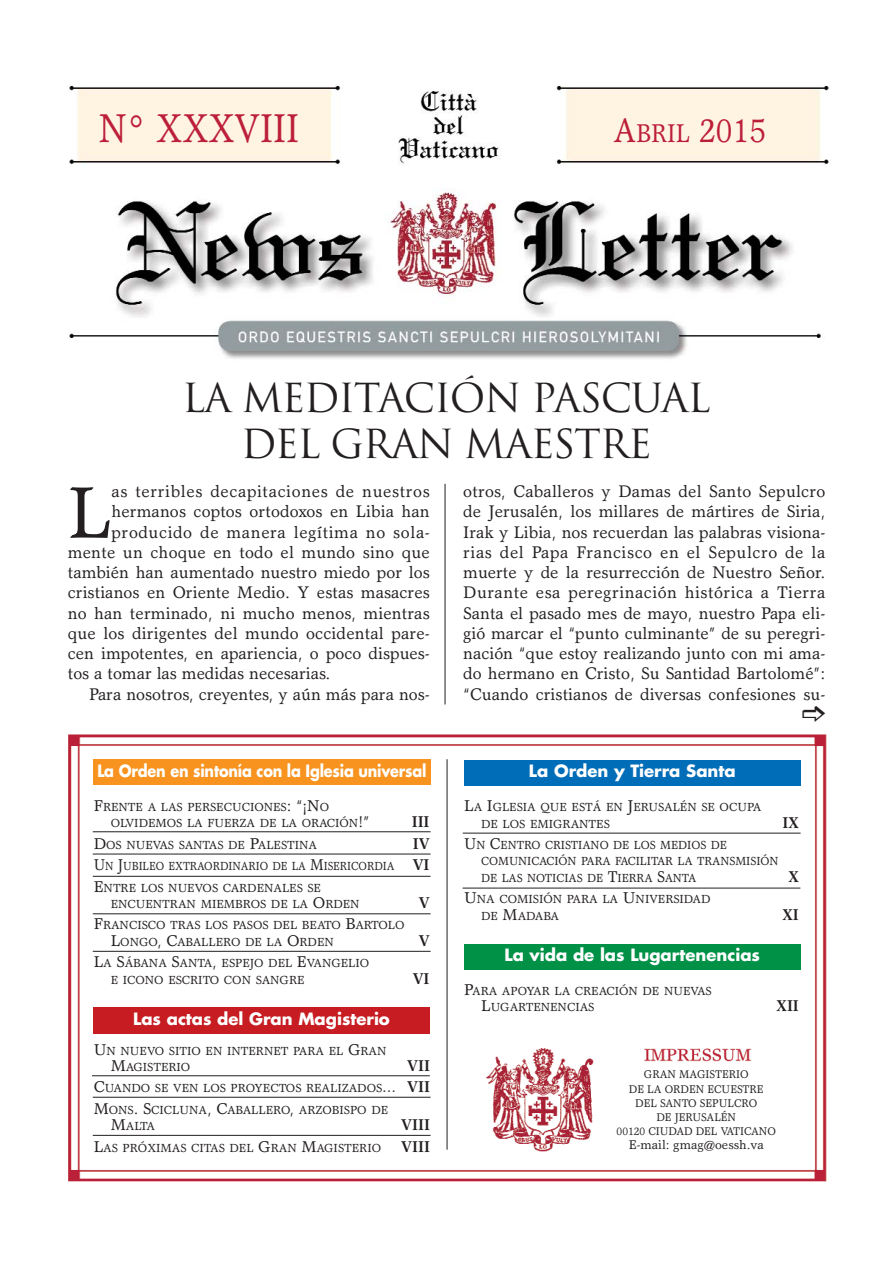
<style>
.page{position:relative;width:893px;height:1263px;background:#fff}
.page>*{position:absolute;margin:0;border:0;box-sizing:border-box;transform-origin:0 0}
.t1{font:73.2px "Garth Graphic";color:#231f20}
.t2{font:40.5px "Garth Graphic";color:#bc1f39;scale:.87 1}
.t3{font:39px/46.5px "Trajan";letter-spacing:-.035em;color:#231f20;text-align:center}
.t4{font:34.5px "Garth Graphic";color:#bc1f39;scale:.9 1}
.t5{font:16.95px/20.2px "Garth Graphic";letter-spacing:.005em;color:#231f20;text-align:justify}
.t6{font:16.95px "Garth Graphic";letter-spacing:.035em;color:#231f20}
.t7{font:700 16.5px "Futura";color:#fff}
.t8{font:700 16.5px "Futura";color:#fff;scale:.88 1}
.t9{font:700 15.75px "Garth Graphic";color:#231f20;scale:.89 1}
.t10{font:12.75px "Garth Graphic";color:#231f20}
.t11{font:11.85px/16.4px "Garth Graphic";color:#231f20}
.t12{font:11.85px/16.4px "Garth Graphic";color:#231f20;scale:.96 1}
.t13{font:11.85px/21.5px "Garth Graphic";color:#231f20;scale:.9 1}
.t14{font:11.25px/14.1px "Garth Graphic";color:#231f20;text-align:center;scale:.95 1}
.s1{font-size:25.8px}
.s2{font-size:15.75px}
.s3{font-weight:700;font-size:15.75px}
</style>
<div class="page">
<img style="left:69px;top:85px;width:760px;height:274px">
<img style="left:68px;top:734px;width:759px;height:448px">
<div style="left:93px;top:759px;width:338px;height:26px;background:#f7931e"></div>
<div style="left:464px;top:760px;width:337px;height:25px;background:#006db8"></div>
<div style="left:464px;top:944px;width:337px;height:25px;background:#009147"></div>
<div style="left:93px;top:1007px;width:337px;height:26px;background:#c61c22"></div>
<hr style="left:447px;top:759px;width:1px;height:391px;background:#231f20">
<hr style="left:463px;top:833px;width:338px;height:1px;background:#231f20">
<hr style="left:463px;top:888px;width:337px;height:1px;background:#231f20">
<hr style="left:93px;top:831px;width:338px;height:1px;background:#231f20">
<hr style="left:93px;top:854px;width:338px;height:1px;background:#231f20">
<hr style="left:93px;top:876px;width:338px;height:1px;background:#231f20">
<hr style="left:93px;top:913px;width:338px;height:1px;background:#231f20">
<hr style="left:93px;top:951px;width:338px;height:1px;background:#231f20">
<hr style="left:93px;top:1097px;width:338px;height:1px;background:#231f20">
<hr style="left:92px;top:1075px;width:338px;height:1px;background:#231f20">
<hr style="left:93px;top:1135px;width:338px;height:1px;background:#231f20">
<img style="left:606px;top:1045px;width:179px;height:20px">
<div style="left:606px;top:1070px;width:180px;height:86px;background:#fff"></div>
<img style="left:485px;top:1044px;width:115px;height:109px">
<hr style="left:445px;top:484px;width:1px;height:220px;background:#231f20">
<h2 class="t2" style="left:99px;top:113px;width:232px">N° XXXVIII</h2>
<h3 class="t4" style="left:614px;top:117px;width:171px">A<span class="s1">BRIL</span> 2015</h3>
<h3 class="t3" style="left:182px;top:375px;width:530px">LA MEDITACIÓN PASCUAL<br>DEL GRAN MAESTRE</h3>
<h1 class="t1" style="left:68px;top:485px;width:45px">L</h1>
<p class="t6" style="left:112px;top:485px;width:320px">as terribles decapitaciones de nuestros</p>
<p class="t5" style="left:112px;top:503px;width:320px">hermanos coptos ortodoxos en Libia han</p>
<p class="t6" style="left:112px;top:525px;width:320px">producido de manera legítima no sola-</p>
<p class="t5" style="left:68px;top:544px;width:363px">mente un choque en todo el mundo sino que</p>
<p class="t5" style="left:68px;top:564px;width:363px">también han aumentado nuestro miedo por los</p>
<p class="t5" style="left:68px;top:584px;width:363px">cristianos en Oriente Medio. Y estas masacres</p>
<p class="t5" style="left:68px;top:604px;width:363px">no han terminado, ni mucho menos, mientras</p>
<p class="t5" style="left:68px;top:625px;width:363px">que los dirigentes del mundo occidental pare-</p>
<p class="t5" style="left:68px;top:645px;width:363px">cen impotentes, en apariencia, o poco dispues-</p>
<p class="t5" style="left:68px;top:665px;width:264px">tos a tomar las medidas necesarias.</p>
<p class="t5" style="left:89px;top:685px;width:342px">Para nosotros, creyentes, y aún más para nos-</p>
<p class="t5" style="left:463px;top:483px;width:363px">otros, Caballeros y Damas del Santo Sepulcro de Jerusalén, los millares de mártires de Siria, Irak y Libia, nos recuerdan las palabras visiona&shy;rias del Papa Francisco en el Sepulcro de la muerte y de la resurrección de Nuestro Señor.<br>Durante esa peregrinación histórica a Tierra Santa el pasado mes de mayo, nuestro Papa eli&shy;gió marcar el “punto culminante” de su peregri&shy;nación “que estoy realizando junto con mi ama&shy;do hermano en Cristo, Su Santidad Bartolomé”: “Cuando cristianos de diversas confesiones su-</p>
<p class="t8" style="left:97px;top:763px;width:376px">La Orden en sintonía con la Iglesia universal</p>
<p class="t7" style="left:529px;top:763px;width:208px">La Orden y Tierra Santa</p>
<p class="t11" style="left:111px;top:800px;width:260px;text-indent:-17px"><span class="s2">F</span>RENTE A LAS PERSECUCIONES<span class="s2">: “¡N</span>O<br>OLVIDEMOS LA FUERZA DE LA ORACIÓN<span class="s2">!”</span></p>
<p class="t9" style="left:412px;top:816px;width:22px">III</p>
<p class="t11" style="left:481px;top:800px;width:282px;text-indent:-17px"><span class="s2">L</span>A <span class="s2">I</span>GLESIA QUE ESTÁ EN <span class="s2">J</span>ERUSALÉN SE OCUPA<br>DE LOS EMIGRANTES</p>
<p class="t9" style="left:783px;top:816px;width:20px">IX</p>
<p class="t11" style="left:94px;top:838px;width:225px"><span class="s2">D</span>OS NUEVAS SANTAS DE <span class="s2">P</span>ALESTINA</p>
<p class="t9" style="left:413px;top:837px;width:20px">IV</p>
<p class="t13" style="left:94px;top:856px;width:375px"><span class="s2">U</span>N <span class="s2">J</span>UBILEO EXTRAORDINARIO DE LA <span class="s2">M</span>ISERICORDIA <span class="s3">VI<br></span><span class="s2">E</span>NTRE LOS NUEVOS CARDENALES SE</p>
<p class="t11" style="left:111px;top:897px;width:251px">ENCUENTRAN MIEMBROS DE LA <span class="s2">O</span>RDEN</p>
<p class="t9" style="left:419px;top:896px;width:14px">V</p>
<p class="t11" style="left:111px;top:918px;width:295px;text-indent:-17px"><span class="s2">F</span>RANCISCO TRAS LOS PASOS DEL BEATO <span class="s2">B</span>ARTOLO<br><span class="s2">L</span>ONGO<span class="s2">, C</span>ABALLERO DE LA <span class="s2">O</span>RDEN</p>
<p class="t9" style="left:419px;top:934px;width:14px">V</p>
<p class="t11" style="left:111px;top:956px;width:260px;text-indent:-17px"><span class="s2">L</span>A <span class="s2">S</span>ÁBANA <span class="s2">S</span>ANTA<span class="s2">,</span> ESPEJO DEL <span class="s2">E</span>VANGELIO<br>E ICONO ESCRITO CON SANGRE</p>
<p class="t7" style="left:133px;top:1011px;width:258px">Las actas del Gran Magisterio</p>
<p class="t9" style="left:413px;top:972px;width:20px">VI</p>
<p class="t11" style="left:111px;top:1043px;width:277px;text-indent:-17px"><span class="s2">U</span>N NUEVO SITIO EN INTERNET PARA EL <span class="s2">G</span>RAN<br><span class="s2">M</span>AGISTERIO</p>
<p class="t9" style="left:407px;top:1059px;width:27px">VII</p>
<p class="t11" style="left:94px;top:1079px;width:338px;line-height:21.5px"><span class="s2">C</span>UANDO SE VEN LOS PROYECTOS REALIZADOS<span class="s2">…</span> <span class="s3">VII<br></span><span class="s2">M</span>ONS<span class="s2">. S</span>CICLUNA<span class="s2">, C</span>ABALLERO<span class="s2">,</span> ARZOBISPO DE</p>
<p class="t11" style="left:111px;top:1119px;width:46px"><span class="s2">M</span>ALTA</p>
<p class="t9" style="left:401px;top:1119px;width:34px">VIII</p>
<p class="t11" style="left:94px;top:1140px;width:289px"><span class="s2">L</span>AS PRÓXIMAS CITAS DEL <span class="s2">G</span>RAN <span class="s2">M</span>AGISTERIO</p>
<p class="t9" style="left:401px;top:1140px;width:34px">VIII</p>
<p class="t12" style="left:481px;top:838px;width:311px;text-indent:-17px"><span class="s2">U</span>N <span class="s2">C</span>ENTRO CRISTIANO DE LOS MEDIOS DE<br>COMUNICACIÓN PARA FACILITAR LA TRANSMISIÓN<br>DE LAS NOTICIAS DE <span class="s2">T</span>IERRA <span class="s2">S</span>ANTA</p>
<p class="t9" style="left:788px;top:870px;width:13px">X</p>
<p class="t11" style="left:481px;top:892px;width:231px;text-indent:-17px"><span class="s2">U</span>NA COMISIÓN PARA LA <span class="s2">U</span>NIVERSIDAD<br>DE <span class="s2">M</span>ADABA</p>
<p class="t7" style="left:504px;top:947px;width:257px">La vida de las Lugartenencias</p>
<p class="t11" style="left:481px;top:984px;width:232px;text-indent:-17px"><span class="s2">P</span>ARA APOYAR LA CREACIÓN DE NUEVAS<br><span class="s2">L</span>UGARTENENCIAS</p>
<p class="t9" style="left:783px;top:908px;width:20px">XI</p>
<p class="t9" style="left:777px;top:1000px;width:27px">XII</p>
<p class="t14" style="left:617px;top:1069px;width:169px">GRAN MAGISTERIO<br>DE LA ORDEN ECUESTRE<br>DEL SANTO SEPULCRO<br>DE JERUSALÉN<br>00120 CIUDAD DEL VATICANO</p>
<p class="t10" style="left:629px;top:1140px;width:137px">E-mail: gmag@oessh.va</p>
</div>
